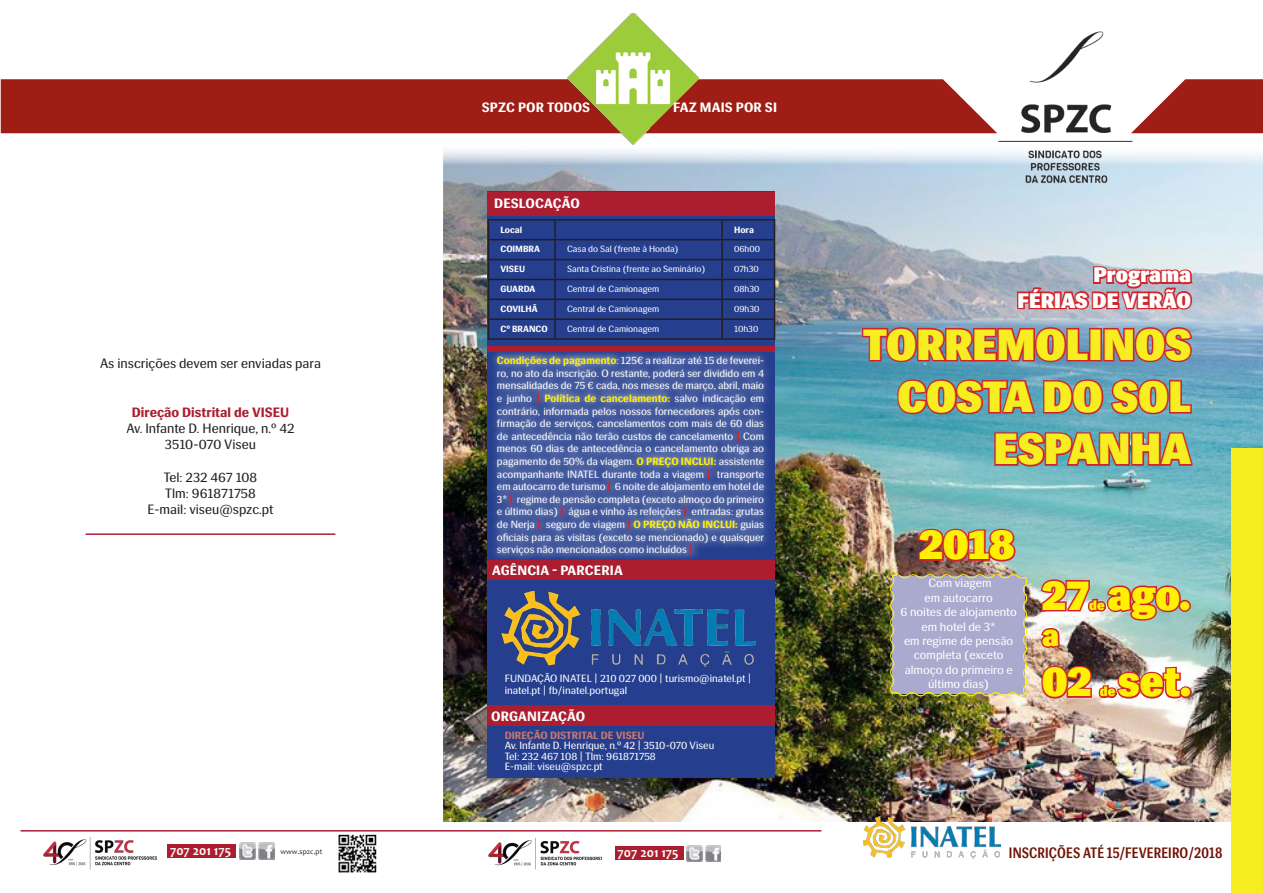
<style>
.page{position:relative;width:1263px;height:893px;background:#fff}
.page>*{position:absolute;margin:0;border:0;box-sizing:border-box;transform-origin:0 0}
.Normal_destaque{font:900 43.5px "Siri";color:#f7ee21}
.Normal_destaque-2{font:900 42px "Siri";color:#fff101}
.Normal_destaque-3{font:900 30px "Siri";color:#fff101}
.Normal_destaque-4{font:900 21px "Siri";color:#fff}
.t1{font:600 15px "Siri";letter-spacing:.01em;color:#711205;scale:.84 1}
.t2{font:13.5px "Siri";color:#231f20}
.t3{font:700 13.5px "Siri";letter-spacing:.01em;color:#fff}
.t4{font:700 13.5px "Siri";color:#ab1d2f}
.t5{font:700 13.5px "Candara";color:#fff}
.Normal_destaque-5{font:900 13.5px "Siri";color:#fff101}
.t6{font:12px/14.4px "Siri";color:#fff;text-align:center}
.t7{font:10.5px/12.6px "Siri";color:#fff}
.t8{font:700 10.5px "Siri";color:#c77873}
.t9{font:9px "Siri";color:#fff}
.t10{font:700 9px "Siri";color:#fff}
.t11{font:7.5px "Candara";color:#231f20}
.s1{font-weight:700;color:#fff101}
.s2{font-weight:900;color:#d1232a}
</style>
<div class="page">
<img style="left:444px;top:150px;width:819px;height:672px">
<div style="left:488px;top:192px;width:287px;height:586px;background:#253f8e"></div>
<div style="left:1231px;top:449px;width:32px;height:444px;background:#f7ee21"></div>
<img style="left:338px;top:834px;width:39px;height:39px">
<div style="left:488px;top:560px;width:287px;height:19px;background:#ab1d2f"></div>
<hr style="left:21px;top:830px;width:800px;height:1px;background:#ab1d38">
<div style="left:615px;top:846px;width:68px;height:14px;background:#ab1d2f"></div>
<img style="left:686px;top:845px;width:35px;height:16px">
<img style="left:488px;top:837px;width:113px;height:33px">
<div style="left:167px;top:844px;width:69px;height:14px;background:#ab1d2f"></div>
<img style="left:240px;top:843px;width:35px;height:16px">
<div style="left:1179px;top:600px;width:12px;height:12px;border:3px solid #d1232a;border-radius:50%"></div>
<img style="left:1039px;top:578px;width:143px;height:72px">
<img style="left:1040px;top:664px;width:143px;height:36px">
<div style="left:1179px;top:686px;width:13px;height:12px;border:3px solid #d1232a;border-radius:50%"></div>
<img style="left:502px;top:591px;width:253px;height:76px">
<div style="left:488px;top:192px;width:287px;height:23px;background:#ab1d2f"></div>
<div style="left:1px;top:79px;width:986px;height:54px;background:#9e1d14"></div>
<img style="left:987px;top:31px;width:157px;height:158px">
<svg style="left:1131px;top:79px;width:132px;height:54px"></svg>
<img style="left:567px;top:14px;width:131px;height:131px">
<svg style="left:493px;top:352px;width:275px;height:207px;background:#495fa0"></svg>
<img style="left:863px;top:817px;width:137px;height:41px">
<img style="left:43px;top:837px;width:113px;height:33px">
<div style="left:488px;top:706px;width:287px;height:20px;background:#ab1d2f"></div>
<hr style="left:488px;top:219px;width:67px;height:2px;background:#231f20">
<hr style="left:555px;top:219px;width:167px;height:2px;background:#231f20">
<hr style="left:722px;top:219px;width:53px;height:2px;background:#231f20">
<svg style="left:488px;top:220px;width:287px;height:118px"></svg>
<hr style="left:488px;top:338px;width:67px;height:2px;background:#231f20">
<hr style="left:555px;top:338px;width:167px;height:2px;background:#231f20">
<hr style="left:722px;top:338px;width:53px;height:2px;background:#231f20">
<div style="left:488px;top:346px;width:287px;height:6px;background:#ab1d2f"></div>
<svg style="left:1015px;top:265px;width:179px;height:46px;background:#be7580"></svg>
<svg style="left:860px;top:326px;width:231px;height:38px;background:#90697f"></svg>
<div style="left:1089px;top:328px;width:13px;height:33px;border:3px solid #d1232a"></div>
<svg style="left:1102px;top:325px;width:91px;height:39px;background:#9d7086"></svg>
<svg style="left:896px;top:378px;width:140px;height:38px;background:#857181"></svg>
<svg style="left:1042px;top:378px;width:151px;height:38px;background:#8c798a"></svg>
<svg style="left:993px;top:430px;width:201px;height:38px;background:#8d7580"></svg>
<hr style="left:86px;top:533px;width:249px;height:2px;background:#ab1d38">
<svg style="left:888px;top:573px;width:141px;height:125px;background:#a9a7bb"></svg>
<img style="left:916px;top:527px;width:101px;height:36px">
<p class="t3" style="left:482px;top:99px;width:110px">SPZC POR TODOS</p>
<p class="t3" style="left:673px;top:99px;width:105px">FAZ MAIS POR SI</p>
<p class="t2" style="left:100px;top:356px;width:222px">As inscrições devem ser enviadas para</p>
<p class="t4" style="left:132px;top:404px;width:159px">Direção Distrital de VISEU</p>
<p class="t2" style="left:127px;top:421px;width:169px">Av. Infante D. Henrique, n.º 42</p>
<p class="t2" style="left:165px;top:437px;width:93px">3510-070 Viseu</p>
<p class="t2" style="left:164px;top:469px;width:95px">Tel: 232 467 108</p>
<p class="t2" style="left:165px;top:486px;width:92px">Tlm: 961871758</p>
<p class="t2" style="left:147px;top:502px;width:128px">E-mail: viseu@spzc.pt</p>
<p class="t3" style="left:494px;top:195px;width:87px">DESLOCAÇÃO</p>
<p class="t10" style="left:500px;top:224px;width:23px">Local</p>
<p class="t10" style="left:734px;top:224px;width:21px">Hora</p>
<p class="t10" style="left:500px;top:244px;width:41px">COIMBRA</p>
<p class="t9" style="left:567px;top:244px;width:113px">Casa do Sal (frente à Honda)</p>
<p class="t9" style="left:734px;top:244px;width:28px">06h00</p>
<p class="t10" style="left:500px;top:264px;width:26px">VISEU</p>
<p class="t9" style="left:567px;top:264px;width:140px">Santa Cristina (frente ao Seminário)</p>
<p class="t9" style="left:734px;top:264px;width:26px">07h30</p>
<p class="t10" style="left:500px;top:284px;width:36px">GUARDA</p>
<p class="t9" style="left:567px;top:284px;width:94px">Central de Camionagem</p>
<p class="t9" style="left:734px;top:284px;width:27px">08h30</p>
<p class="t10" style="left:500px;top:304px;width:39px">COVILHÃ</p>
<p class="t9" style="left:567px;top:304px;width:94px">Central de Camionagem</p>
<p class="t9" style="left:734px;top:304px;width:27px">09h30</p>
<p class="t10" style="left:500px;top:324px;width:49px">Cº BRANCO</p>
<p class="t9" style="left:567px;top:324px;width:94px">Central de Camionagem</p>
<p class="t9" style="left:734px;top:324px;width:26px">10h30</p>
<p class="t7" style="left:497px;top:354px;width:269px;text-align:justify"><span class="s1">Condições de pagamento</span>: 125€ a realizar até 15 de feverei&shy;ro, no ato da inscrição. O restante, poderá ser dividido em 4 mensalidades de 75 € cada, nos meses de março, abril, maio e junho <span class="s2">|</span> <span class="s1">Política de cancelamento:</span> salvo indicação em contrário, informada pelos nossos fornecedores após con&shy;firmação de serviços, cancelamentos com mais de 60 dias de antecedência não terão custos de cancelamento <span class="s2">|</span> Com menos 60 dias de antecedência o cancelamento obriga ao pagamento de 50% da viagem. <span class="s1">O PREÇO INCLUI:</span> assistente acompanhante INATEL durante toda a viagem <span class="s2">|</span> transporte em autocarro de turismo <span class="s2">|</span> 6 noite de alojamento em hotel de 3* <span class="s2">|</span> regime de pensão completa (exceto almoço do primeiro e último dias) <span class="s2">|</span> água e vinho às refeições <span class="s2">|</span> entradas: grutas de Nerja <span class="s2">|</span> seguro de viagem <span class="s2">|</span> <span class="s1">O PREÇO NÃO INCLUI:</span> guias oficiais para as visitas (exceto se mencionado) e quaisquer serviços não mencionados como incluídos <span class="s2">|</span></p>
<p class="t3" style="left:492px;top:563px;width:132px">AGÊNCIA - PARCERIA</p>
<p class="t7" style="left:505px;top:672px;width:248px">FUNDAÇÃO INATEL | 210 027 000 | turismo@inatel.pt | inatel.pt | fb/inatel.portugal</p>
<p class="t3" style="left:491px;top:708px;width:96px">ORGANIZAÇÃO</p>
<p class="t8" style="left:505px;top:729px;width:141px">DIREÇÃO DISTRITAL DE VISEU</p>
<p class="t7" style="left:505px;top:739px;width:211px">Av. Infante D. Henrique, n.º 42 | 3510-070 Viseu</p>
<p class="t7" style="left:505px;top:750px;width:153px">Tel: 232 467 108 | Tlm: 961871758</p>
<p class="t7" style="left:505px;top:760px;width:100px">E-mail: viseu@spzc.pt</p>
<p class="Normal_destaque-4" style="left:1093px;top:262px;width:99px">Programa</p>
<p class="Normal_destaque-4" style="left:1017px;top:288px;width:175px">FÉRIAS DE VERÃO</p>
<p class="Normal_destaque" style="left:863px;top:318px;width:329px">TORREMOLINOS</p>
<p class="Normal_destaque" style="left:898px;top:371px;width:295px">COSTA DO SOL</p>
<p class="Normal_destaque" style="left:994px;top:423px;width:199px">ESPANHA</p>
<p class="Normal_destaque-2" style="left:919px;top:519px;width:97px">2018</p>
<p class="t6" style="left:928px;top:576px;width:65px">Com viagem</p>
<p class="t6" style="left:900px;top:591px;width:118px">em autocarro<br>6 noites de alojamento em hotel de 3*<br>em regime de pensão completa (exceto almoço do primeiro e último dias)</p>
<p class="Normal_destaque-2" style="left:1042px;top:570px;width:150px">27 ago.</p>
<p class="Normal_destaque-5" style="left:1089px;top:597px;width:17px">de</p>
<p class="Normal_destaque-3" style="left:1042px;top:617px;width:18px">a</p>
<p class="Normal_destaque-2" style="left:1042px;top:656px;width:51px">02</p>
<p class="Normal_destaque-2" style="left:1118px;top:656px;width:74px">set.</p>
<p class="Normal_destaque-5" style="left:1100px;top:683px;width:17px">de</p>
<p class="t5" style="left:170px;top:842px;width:62px">707 201 175</p>
<p class="t5" style="left:618px;top:844px;width:62px">707 201 175</p>
<p class="t1" style="left:1009px;top:844px;width:256px">INSCRIÇÕES ATÉ 15/FEVEREIRO/2018</p>
<p class="t11" style="left:280px;top:847px;width:43px">www.spzc.pt</p>
</div>
